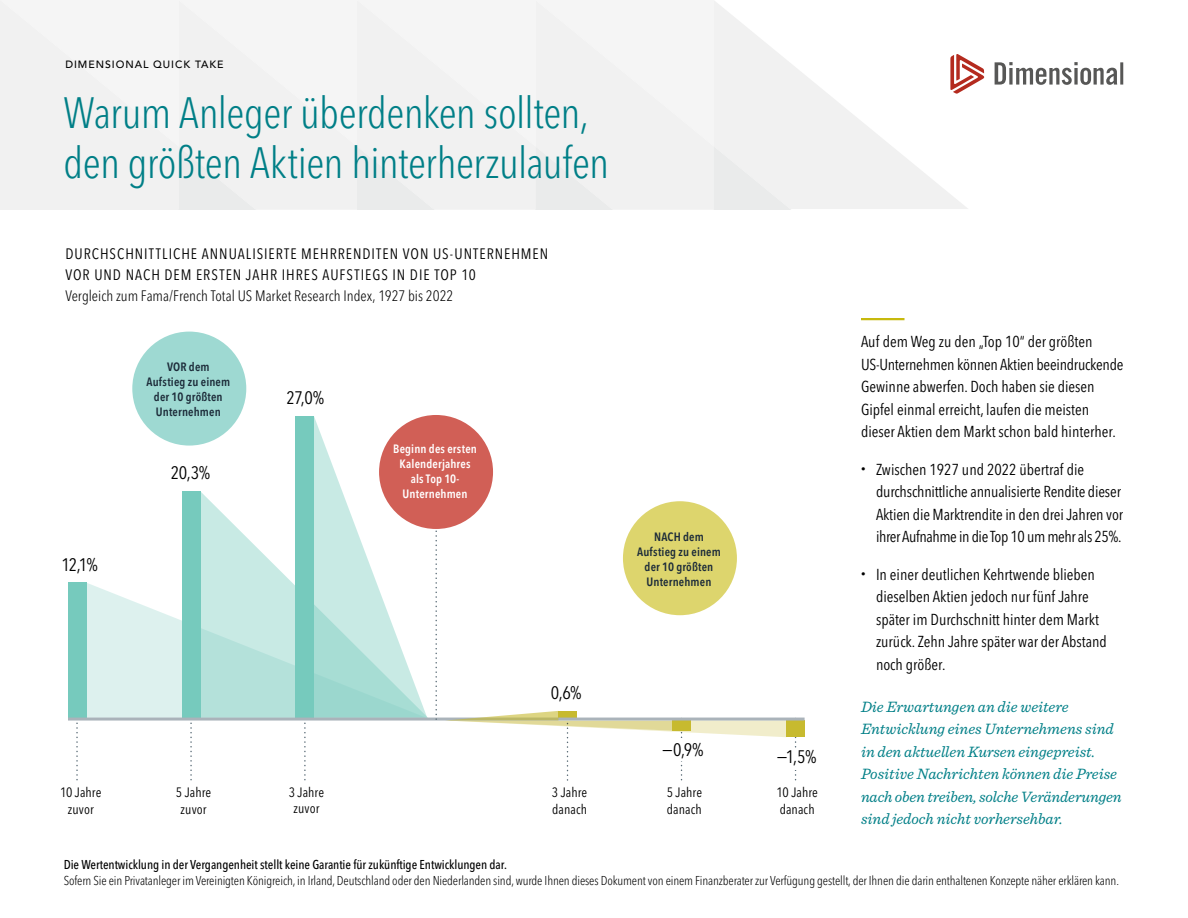
<style>
.page{position:relative;width:1188px;height:918px;background:#fff}
.page>*{position:absolute;margin:0;border:0;box-sizing:border-box;transform-origin:0 0}
.t1{font:300 condensed 43.5px/49.5px "Avenir Next LT Pro";letter-spacing:-.015em;color:#007f87}
.t2{font:condensed 18px "Avenir Next LT Pro";color:#000}
.t3{font:condensed 15.75px/22.5px "Avenir Next LT Pro";color:#000}
.t4{font:italic 15.75px/22.5px "Sentinel";color:#007f87}
.t5{font:condensed 15px/21px "Avenir Next LT Pro";letter-spacing:.065em;color:#000}
.t6{font:300 condensed 15px "Avenir Next LT Pro";color:#000}
.t7{font:condensed 13.5px/16.5px "Avenir Next LT Pro";letter-spacing:.005em;color:#000;text-align:center}
.t8{font:300 condensed 12.75px "Avenir Next LT Pro";letter-spacing:-.01em;color:#000}
.t9{font:500 condensed 12.75px "Avenir Next LT Pro";letter-spacing:-.005em;color:#000}
.t10{font:600 condensed 12px/15px "Avenir Next LT Pro";letter-spacing:.015em;color:#1c2b39;text-align:center}
.t11{font:600 condensed 12px/15px "Avenir Next LT Pro";letter-spacing:.015em;color:#fff;text-align:center}
.t12{font:500 10.5px "Avenir LT Std";letter-spacing:.09em;color:#000}
</style>
<div class="page">
<svg style="left:76px;top:722px;width:2px;height:59px"></svg>
<svg style="left:190px;top:722px;width:2px;height:59px"></svg>
<svg style="left:304px;top:722px;width:2px;height:59px"></svg>
<svg style="left:86px;top:582px;width:96px;height:136px;background:#def1ee"></svg>
<svg style="left:200px;top:491px;width:228px;height:227px;fill:#c8eae4"></svg>
<svg style="left:314px;top:416px;width:113px;height:302px"></svg>
<div style="left:296px;top:416px;width:18px;height:302px;background:#76cabd"></div>
<div style="left:787px;top:720px;width:18px;height:17px;background:#c7ba2f"></div>
<div style="left:182px;top:491px;width:18px;height:227px;background:#76cabd"></div>
<div style="left:68px;top:582px;width:18px;height:136px;background:#76cabd"></div>
<hr style="left:68px;top:718px;width:737px;height:3px;background:#aab3ba">
<svg style="left:445px;top:711px;width:342px;height:70px"></svg>
<svg style="left:435px;top:530px;width:2px;height:190px"></svg>
<svg style="left:892px;top:147px;width:76px;height:62px;fill:#f1f1f1"></svg>
<div style="left:0;top:0;width:892px;height:209px;background:#f1f1f1"></div>
<svg style="left:950px;top:54px;width:34px;height:40px"></svg>
<svg style="left:995px;top:62px;width:128px;height:23px"></svg>
<hr style="left:861px;top:318px;width:43px;height:2px;background:#c7b90d">
<div style="left:132px;top:332px;width:114px;height:114px;background:#9ed9d2;border-radius:50%"></div>
<div style="left:623px;top:501px;width:114px;height:114px;background:#ddd56d;border-radius:50%"></div>
<div style="left:379px;top:415px;width:114px;height:114px;background:#d15f56;border-radius:50%"></div>
<div style="left:665px;top:738px;width:34px;height:23px;background:#fff"></div>
<div style="left:779px;top:748px;width:34px;height:22px;background:#fff"></div>
<div style="left:661px;top:743px;width:43px;height:13px;background:#fff"></div>
<div style="left:776px;top:749px;width:40px;height:14px;background:#fff"></div>
<p class="t12" style="left:65px;top:58px;width:160px">DIMENSIONAL QUICK TAKE</p>
<h1 class="t1" style="left:63px;top:88px;width:547px">Warum Anleger überdenken sollten, den größten Aktien hinterherzulaufen</h1>
<p class="t5" style="left:65px;top:243px;width:484px">DURCHSCHNITTLICHE ANNUALISIERTE MEHRRENDITEN VON US-UNTERNEHMEN<br>VOR UND NACH DEM ERSTEN JAHR IHRES AUFSTIEGS IN DIE TOP 10</p>
<p class="t6" style="left:65px;top:287px;width:390px">Vergleich zum Fama/French Total US Market Research Index, 1927 bis 2022</p>
<p class="t2" style="left:62px;top:553px;width:38px">12,1%</p>
<p class="t10" style="left:146px;top:360px;width:85px">VOR dem<br>Aufstieg zu einem der 10 größten<br>Unternehmen</p>
<p class="t2" style="left:171px;top:462px;width:41px">20,3%</p>
<p class="t2" style="left:287px;top:387px;width:39px">27,0%</p>
<p class="t11" style="left:393px;top:442px;width:85px">Beginn des ersten<br>Kalenderjahres als Top 10-<br>Unternehmen</p>
<p class="t2" style="left:551px;top:682px;width:32px">0,6%</p>
<p class="t10" style="left:637px;top:529px;width:85px">NACH dem<br>Aufstieg zu einem der 10 größten<br>Unternehmen</p>
<p class="t2" style="left:661px;top:739px;width:44px">−0,9%</p>
<p class="t2" style="left:776px;top:746px;width:42px">−1,5%</p>
<p class="t7" style="left:60px;top:784px;width:43px">10 Jahre zuvor</p>
<p class="t7" style="left:176px;top:784px;width:37px">5 Jahre zuvor</p>
<p class="t7" style="left:289px;top:784px;width:37px">3 Jahre zuvor</p>
<p class="t7" style="left:552px;top:784px;width:37px;text-align:left">3 Jahre danach</p>
<p class="t7" style="left:667px;top:784px;width:37px;text-align:left">5 Jahre danach</p>
<p class="t7" style="left:777px;top:784px;width:43px;text-align:left">10 Jahre danach</p>
<p class="t3" style="left:861px;top:330px;width:264px">Auf dem Weg zu den „Top 10“ der größten US-Unternehmen können Aktien beeindruckende Gewinne abwerfen. Doch haben sie diesen Gipfel einmal erreicht, laufen die meisten dieser Aktien dem Markt schon bald hinterher.</p>
<p class="t3" style="left:876px;top:458px;width:249px;text-indent:-15px"><sup>•</sup> Zwischen 1927 und 2022 übertraf die durchschnittliche annualisierte Rendite dieser Aktien die Marktrendite in den drei Jahren vor ihrer Aufnahme in die Top 10 um mehr als 25%.</p>
<p class="t3" style="left:876px;top:563px;width:232px;text-indent:-15px"><sup>•</sup> In einer deutlichen Kehrtwende blieben dieselben Aktien jedoch nur fünf Jahre später im Durchschnitt hinter dem Markt zurück. Zehn Jahre später war der Abstand noch größer.</p>
<p class="t4" style="left:861px;top:694px;width:262px">Die Erwartungen an die weitere Entwicklung eines Unternehmens sind in den aktuellen Kursen eingepreist.<br>Positive Nachrichten können die Preise nach oben treiben, solche Veränderungen sind jedoch nicht vorhersehbar.</p>
<p class="t9" style="left:64px;top:857px;width:445px">Die Wertentwicklung in der Vergangenheit stellt keine Garantie für zukünftige Entwicklungen dar.</p>
<p class="t8" style="left:64px;top:873px;width:1057px">Sofern Sie ein Privatanleger im Vereinigten Königreich, in Irland, Deutschland oder den Niederlanden sind, wurde Ihnen dieses Dokument von einem Finanzberater zur Verfügung gestellt, der Ihnen die darin enthaltenen Konzepte näher erklären kann.</p>
</div>
